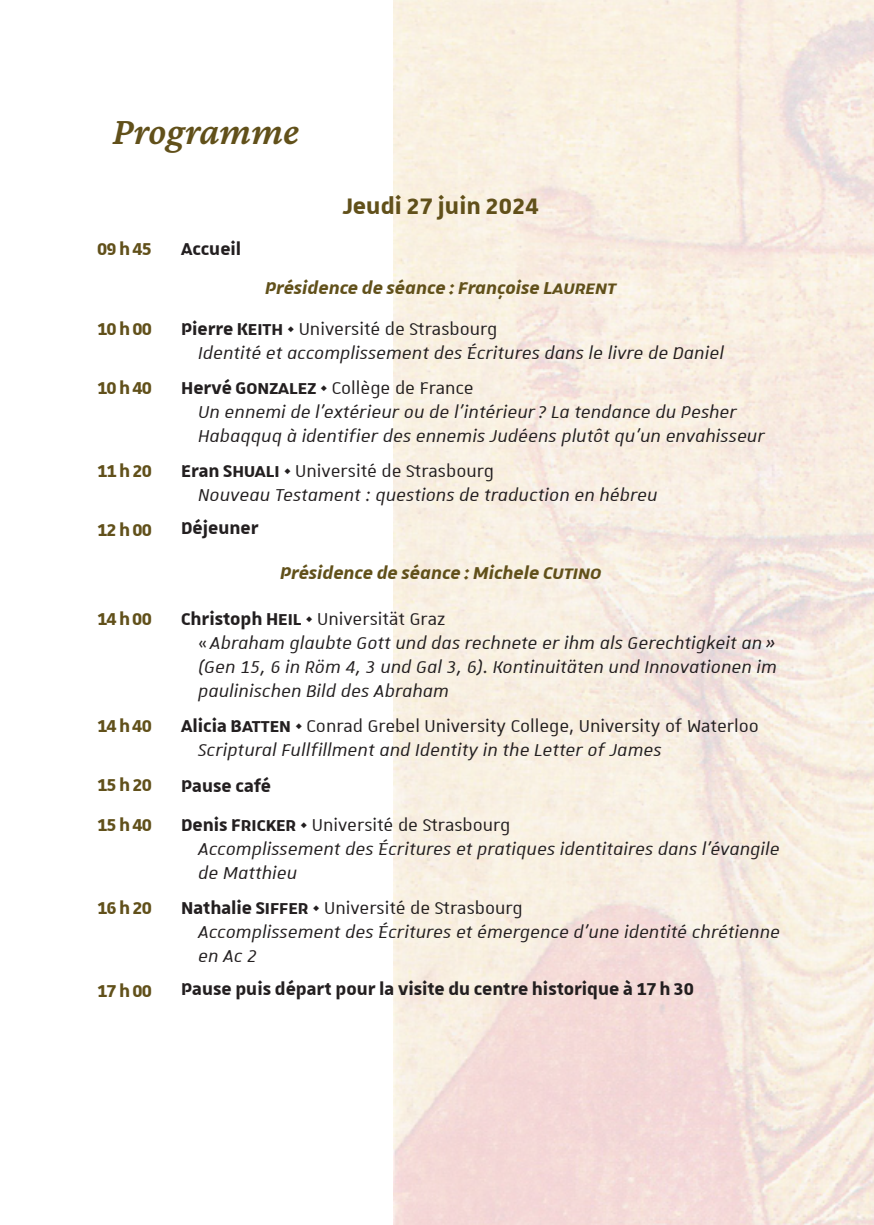
<style>
.page{position:relative;width:874px;height:1225px;background:#fff}
.page>*{position:absolute;margin:0;border:0;box-sizing:border-box;transform-origin:0 0}
.t1{font:italic 600 40px "Crimson Pro";color:#61501a}
.t2{font:700 30px "Unistra B";color:#61501a}
.Cellule-programme{font:italic 23px/24px "Unistra B";color:#231f20}
.Cellule-programme-2{font:23px/24px "Unistra B";color:#231f20}
.Cellule-programme-3{font:700 23px "Unistra B";color:#231f20}
.t3{font:italic 700 23px "Unistra B";color:#61501a}
.t4{font:700 23px "Unistra B";letter-spacing:-.03em;color:#61501a}
.s1{font-family:"Unistra A";font-size:20.2px}
.s2{font-weight:700;font-style:normal}
.s3{font-family:"Unistra A";font-weight:700;font-style:normal;font-size:21.2px}
.s4{font-style:normal}
.s5{font-family:"Unistra C"}
.s6{font-style:normal;font-size:21px}
.s7{font-weight:700}
.s8{font-family:"Unistra A";font-weight:700;font-size:21.2px}
.s9{font-style:italic}
</style>
<div class="page">
<p class="t1" style="left:112px;top:105px;width:188px">Programme</p>
<p class="t4" style="left:97px;top:236px;width:56px">09 h 45</p>
<p class="Cellule-programme-3" style="left:181px;top:236px;width:62px">Accueil</p>
<p class="t2" style="left:342px;top:189px;width:197px">Jeudi 27 juin 2024</p>
<p class="t3" style="left:265px;top:275px;width:352px">Présidence de séance : Françoise L<span class="s1">aurent</span></p>
<p class="t4" style="left:97px;top:316px;width:56px">10 h 00</p>
<p class="Cellule-programme" style="left:198px;top:316px;width:527px;text-indent:-17px"><span class="s2">Pierre K</span><span class="s3">eith</span> <span class="s4">• Université de Strasbourg<br></span>Identité et accomplissement des <span class="s5">É</span>critures dans le livre de Daniel</p>
<p class="t4" style="left:97px;top:375px;width:56px">10 h 40</p>
<p class="Cellule-programme" style="left:198px;top:375px;width:568px;text-indent:-17px"><span class="s2">Hervé G</span><span class="s3">onzalez</span> <span class="s4">• Collège de France<br></span>Un ennemi de l’extérieur ou de l’intérieur? La tendance du Pesher<br>Habaqquq à identifier des ennemis Judéens plutôt qu’un envahisseur</p>
<p class="t4" style="left:97px;top:458px;width:56px">11 h 20</p>
<p class="Cellule-programme" style="left:198px;top:458px;width:460px;text-indent:-17px"><span class="s2">Eran S</span><span class="s3">huali</span> <span class="s4">• Université de Strasbourg<br></span>Nouveau Testament : questions de traduction en hébreu</p>
<p class="t4" style="left:97px;top:517px;width:56px">12 h 00</p>
<p class="Cellule-programme-3" style="left:181px;top:515px;width:79px">Déjeuner</p>
<p class="t3" style="left:280px;top:560px;width:322px">Présidence de séance : Michele C<span class="s1">utino</span></p>
<p class="t4" style="left:97px;top:605px;width:56px">14 h 00</p>
<p class="Cellule-programme" style="left:198px;top:606px;width:580px;text-indent:-17px"><span class="s2">Christoph H</span><span class="s3">eil</span> <span class="s4">• Universität Graz<br></span><span class="s6">«</span>Abraham glaubte Gott und das rechnete er ihm als Gerechtigkeit an » (Gen 15, 6 in Röm 4, 3 und Gal 3, 6). Kontinuitäten und Innovationen im paulinischen Bild des Abraham</p>
<p class="t4" style="left:97px;top:712px;width:56px">14 h 40</p>
<p class="Cellule-programme-2" style="left:198px;top:713px;width:562px;text-indent:-17px"><span class="s7">Alicia B</span><span class="s8">atten</span> • Conrad Grebel University College, University of Waterloo<br><span class="s9">Scriptural Fullfillment and Identity in the Letter of James</span></p>
<p class="t4" style="left:97px;top:772px;width:56px">15 h 20</p>
<p class="Cellule-programme-3" style="left:181px;top:773px;width:91px">Pause café</p>
<p class="t4" style="left:97px;top:812px;width:56px">15 h 40</p>
<p class="Cellule-programme" style="left:198px;top:812px;width:583px;text-indent:-17px"><span class="s2">Denis F</span><span class="s3">ricker</span> <span class="s4">• Université de Strasbourg<br></span>Accomplissement des <span class="s5">É</span>critures et pratiques identitaires dans l’évangile de Matthieu</p>
<p class="t4" style="left:97px;top:895px;width:56px">16 h 20</p>
<p class="Cellule-programme" style="left:198px;top:895px;width:583px;text-indent:-17px"><span class="s2">Nathalie S</span><span class="s3">iffer</span> <span class="s4">• Université de Strasbourg<br></span>Accomplissement des <span class="s5">É</span>critures et émergence d’une identité chrétienne en Ac 2</p>
<p class="t4" style="left:97px;top:978px;width:56px">17 h 00</p>
<p class="Cellule-programme-3" style="left:181px;top:976px;width:514px">Pause puis départ pour la visite du centre historique à 17 h 30</p>
</div>
